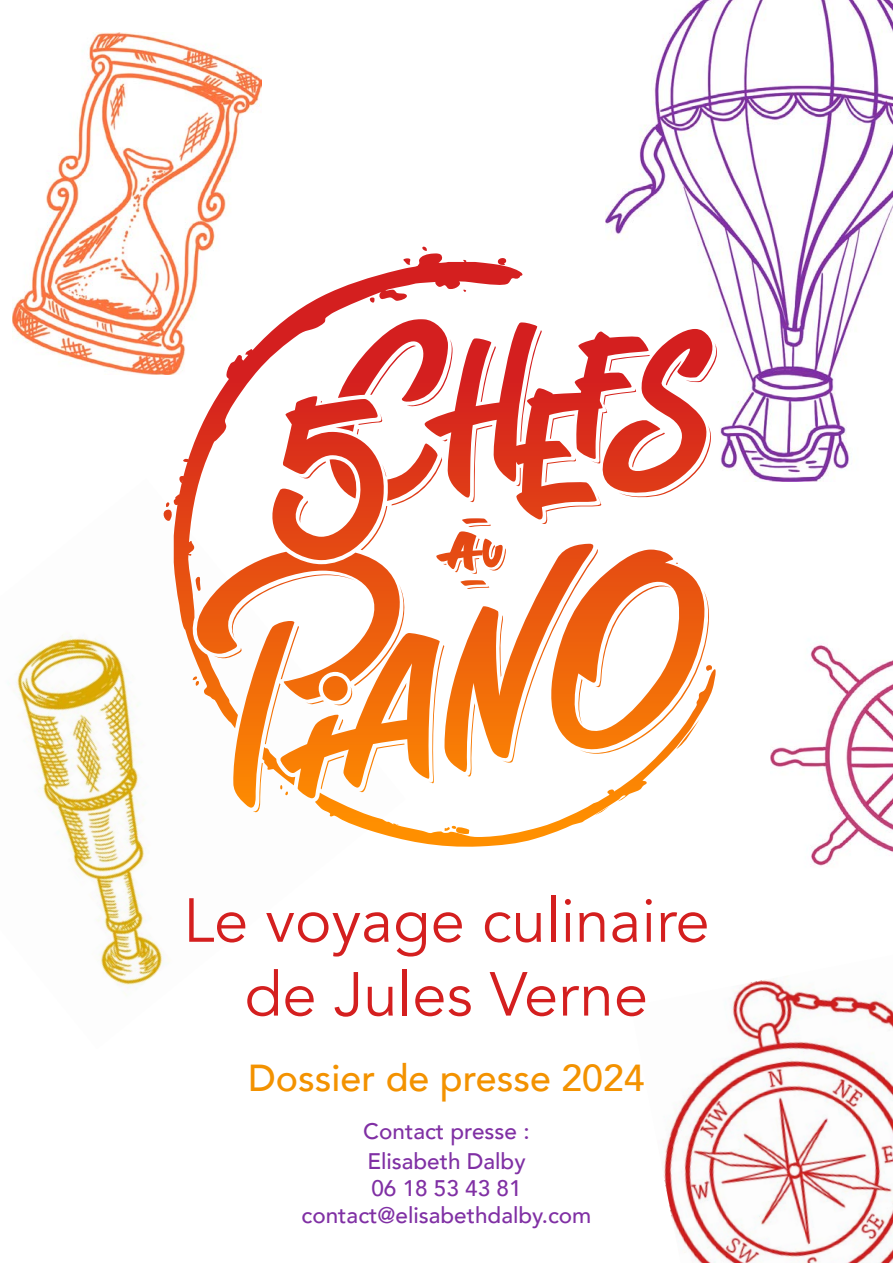
<style>
.page{position:relative;width:893px;height:1263px;background:#fff}
.page>*{position:absolute;margin:0;border:0;box-sizing:border-box;transform-origin:0 0}
.t1{font:61.5px/73.8px "Avenir";color:#d41f1f;text-align:center}
.t2{font:500 37.5px "Avenir";color:#f39200}
.t3{font:500 22.5px/30px "Avenir";color:#8030a4}
</style>
<div class="page">
<img style="left:13px;top:635px;width:156px;height:361px">
<img style="left:13px;top:32px;width:249px;height:343px">
<img style="left:605px;top:0;width:288px;height:482px">
<img style="left:662px;top:976px;width:231px;height:287px">
<svg style="left:422px;top:247px;width:5px;height:4px"></svg>
<svg style="left:498px;top:258px;width:9px;height:7px"></svg>
<svg style="left:163px;top:502px;width:9px;height:19px"></svg>
<svg style="left:173px;top:254px;width:271px;height:426px"></svg>
<svg style="left:329px;top:815px;width:265px;height:32px"></svg>
<svg style="left:193px;top:319px;width:525px;height:496px"></svg>
<img style="left:771px;top:644px;width:122px;height:222px">
<h1 class="t1" style="left:183px;top:885px;width:528px">Le voyage culinaire de Jules Verne</h1>
<h2 class="t2" style="left:248px;top:1045px;width:398px">Dossier de presse 2024</h2>
<p class="t3" style="left:363px;top:1115px;width:168px">Contact presse :<br>Elisabeth Dalby</p>
<p class="t3" style="left:302px;top:1174px;width:291px;line-height:27px;text-align:center">06 18 53 43 81 contact@elisabethdalby.com</p>
</div>
